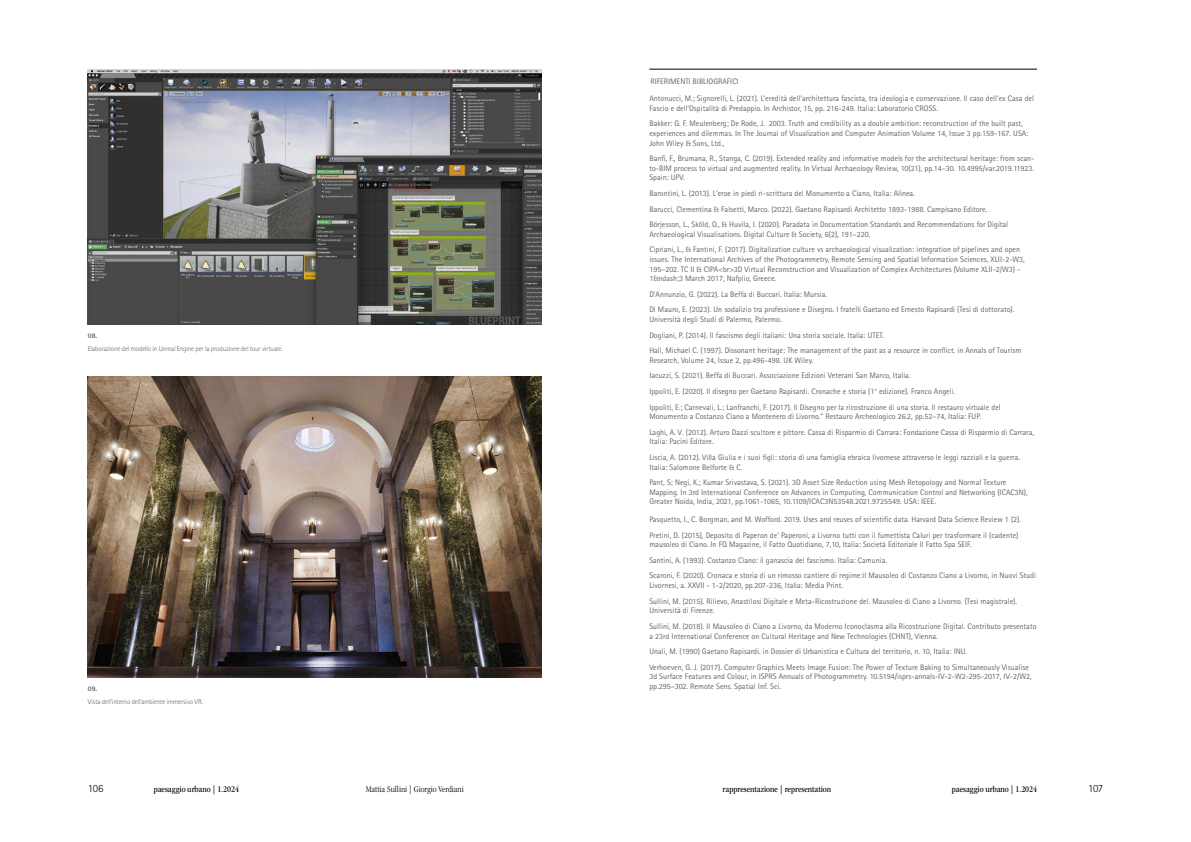
<style>
.page{position:relative;width:1191px;height:842px;background:#fff}
.page>*{position:absolute;margin:0;border:0;box-sizing:border-box;transform-origin:0 0}
.t1{font:300 11px "Rotis Sans Serif Std";color:#000}
.t2{font:condensed 9px "ITC Garamond Std";color:#000}
.t3{font:300 condensed 9px "ITC Garamond Std";color:#000}
.t4{font:8px/15.6px "Rotis Sans Serif Std";color:#646363}
.t5{font:300 7px "Rotis Sans Serif Std";letter-spacing:-.015em;color:#646363}
.t6{font:800 7px "Rotis Sans Serif Std";color:#646363}
</style>
<div class="page">
<img style="left:88px;top:69px;width:453px;height:255px">
<img style="left:88px;top:376px;width:453px;height:302px">
<hr style="left:649px;top:69px;width:388px;height:1px;background:#000">
<p class="t6" style="left:88px;top:331px;width:11px">08.</p>
<p class="t5" style="left:88px;top:344px;width:196px">Elaborazione del modello in Unreal Engine per la produzione del tour virtuale.</p>
<p class="t6" style="left:88px;top:684px;width:11px">09.</p>
<p class="t5" style="left:88px;top:698px;width:117px">Vista dell’interno dell’ambiente immersivo VR.</p>
<p class="t4" style="left:650px;top:73px;width:90px">RIFERIMENTI BIBLIOGRAFICI</p>
<p class="t4" style="left:649px;top:94px;width:386px;line-height:9.6px">Antonucci, M.; Signorelli, L. (2021). L’eredità dell’architettura fascista, tra ideologia e conservazione. Il caso dell’ex Casa del<br>Fascio e dell’Ospitalità di Predappio. In Archistor, 15, pp. 216-249. Italia: Laboratorio CROSS.</p>
<p class="t4" style="left:649px;top:119px;width:380px;line-height:9.6px">Bakker: G. F. Meulenberg; De Rode, J. 2003. Truth and credibility as a double ambition: reconstruction of the built past, experiences and dilemmas. In The Journal of Visualization and Computer Animation Volume 14, Issue 3 pp.159-167. USA:<br>John Wiley &amp; Sons, Ltd.,</p>
<p class="t4" style="left:649px;top:154px;width:386px;line-height:9.6px;text-align:justify">Banfi, F., Brumana, R., Stanga, C. (2019). Extended reality and informative models for the architectural heritage: from scan&shy;to-BIM process to virtual and augmented reality. In Virtual Archaeology Review, 10(21), pp.14–30. 10.4995/var.2019.11923.<br>Spain: UPV.</p>
<p class="t4" style="left:649px;top:185px;width:360px">Barontini, L. (2013). L'eroe in piedi ri-scrittura del Monumento a Ciano, Italia: Alinea.<br>Barucci, Clementina &amp; Falsetti, Marco. (2022). Gaetano Rapisardi Architetto 1893-1988. Campisano Editore.<br>Börjesson, L., Sköld, O., &amp; Huvila, I. (2020). Paradata in Documentation Standards and Recommendations for Digital</p>
<p class="t4" style="left:649px;top:226px;width:372px">Archaeological Visualisations. Digital Culture &amp; Society, 6(2), 191–220.<br>Cipriani, L., &amp; Fantini, F. (2017). Digitalization culture vs archaeological visualization: integration of pipelines and open</p>
<p class="t4" style="left:649px;top:254px;width:377px;line-height:9.6px">issues. The International Archives of the Photogrammetry, Remote Sensing and Spatial Information Sciences, XLII-2-W3,<br>195–202. TC II &amp; CIPA&lt;br&gt;3D Virtual Reconstruction and Visualization of Complex Architectures (Volume XLII-2/W3) -<br>1&amp;ndash;3 March 2017, Nafplio, Greece.</p>
<p class="t4" style="left:649px;top:286px;width:366px">D'Annunzio, G. (2022). La Beffa di Buccari. Italia: Mursia.<br>Di Mauro, E. (2023). Un sodalizio tra professione e Disegno. I fratelli Gaetano ed Ernesto Rapisardi (Tesi di dottorato).</p>
<p class="t4" style="left:649px;top:311px;width:373px">Università degli Studi di Palermo, Palermo.<br>Dogliani, P. (2014). Il fascismo degli italiani: Una storia sociale. Italia: UTET.<br>Hall, Michael C. (1997). Dissonant heritage: The management of the past as a resource in conflict. in Annals of Tourism</p>
<p class="t4" style="left:649px;top:352px;width:353px">Research, Volume 24, Issue 2, pp.496-498. UK Wiley.<br>Iacuzzi, S. (2021). Beffa di Buccari. Associazione Edizioni Veterani San Marco, Italia.<br>Ippoliti, E. (2020). Il disegno per Gaetano Rapisardi. Cronache e storia (1° edizione). Franco Angeli.<br>Ippoliti, E.; Carnevali, L.; Lanfranchi, F. (2017). Il Disegno per la ricostruzione di una storia. Il restauro virtuale del</p>
<p class="t4" style="left:649px;top:409px;width:386px">Monumento a Costanzo Ciano a Montenero di Livorno.” Restauro Archeologico 26.2, pp.52–74, Italia: FUP.<br>Laghi, A. V. (2012). Arturo Dazzi scultore e pittore. Cassa di Risparmio di Carrara: Fondazione Cassa di Risparmio di Carrara,</p>
<p class="t4" style="left:649px;top:434px;width:372px">Italia: Pacini Editore.<br>Liscia, A. (2012). Villa Giulia e i suoi figli: storia di una famiglia ebraica livornese attraverso le leggi razziali e la guerra.</p>
<p class="t4" style="left:649px;top:459px;width:358px">Italia: Salomone Belforte &amp; C.<br>Pant, S; Negi, K.; Kumar Srivastava, S. (2021). 3D Asset Size Reduction using Mesh Retopology and Normal Texture</p>
<p class="t4" style="left:649px;top:487px;width:380px;line-height:9.6px">Mapping. In 3rd International Conference on Advances in Computing, Communication Control and Networking (ICAC3N),<br>Greater Noida, India, 2021, pp.1061-1065, 10.1109/ICAC3N53548.2021.9725549. USA: IEEE.</p>
<p class="t4" style="left:649px;top:511px;width:373px">Pasquetto, I., C. Borgman, and M. Wofford. 2019. Uses and reuses of scientific data. Harvard Data Science Review 1 (2).<br>Pretini, D. (2015), Deposito di Paperon de’ Paperoni, a Livorno tutti con il fumettista Caluri per trasformare il (cadente)</p>
<p class="t4" style="left:649px;top:537px;width:388px">mausoleo di Ciano. In FQ Magazine, il Fatto Quotidiano, 7,10, Italia: Società Editoriale Il Fatto Spa SEIF.<br>Santini, A. (1993). Costanzo Ciano: il ganascia del fascismo. Italia: Camunia.<br>Scaroni, F. (2020). Cronaca e storia di un rimosso cantiere di regime:il Mausoleo di Costanzo Ciano a Livorno, in Nuovi Studi</p>
<p class="t4" style="left:649px;top:577px;width:369px">Livornesi, a. XXVII - 1-2/2020, pp.207-236, Italia: Media Print.<br>Sullini, M. (2015). Rilievo, Anastilosi Digitale e Meta-Ricostruzione del. Mausoleo di Ciano a Livorno. (Tesi magistrale).</p>
<p class="t4" style="left:649px;top:603px;width:389px">Università di Firenze.<br>Sullini, M. (2018). Il Mausoleo di Ciano a Livorno, da Moderno Iconoclasma alla Ricostruzione Digital. Contributo presentato</p>
<p class="t4" style="left:649px;top:628px;width:381px">a 23rd International Conference on Cultural Heritage and New Technologies (CHNT), Vienna.<br>Unali, M. (1990) Gaetano Rapisardi. in Dossier di Urbanistica e Cultura del territorio, n. 10, Italia: INU.<br>Verhoeven, G. J. (2017). Computer Graphics Meets Image Fusion: The Power of Texture Baking to Simultaneously Visualise</p>
<p class="t4" style="left:649px;top:672px;width:384px;line-height:9.6px">3d Surface Features and Colour, in ISPRS Annuals of Photogrammetry. 10.5194/isprs-annals-IV-2-W2-295-2017, IV-2/W2, pp.295–302. Remote Sens. Spatial Inf. Sci.</p>
<h1 class="t1" style="left:88px;top:782px;width:17px">106</h1>
<p class="t2" style="left:154px;top:784px;width:87px">paesaggio urbano | 1.2024</p>
<p class="t3" style="left:366px;top:784px;width:99px">Mattia Sullini | Giorgio Verdiani</p>
<p class="t2" style="left:722px;top:784px;width:110px">rappresentazione | representation</p>
<p class="t2" style="left:951px;top:784px;width:87px">paesaggio urbano | 1.2024</p>
<h1 class="t1" style="left:1088px;top:782px;width:16px">107</h1>
</div>
